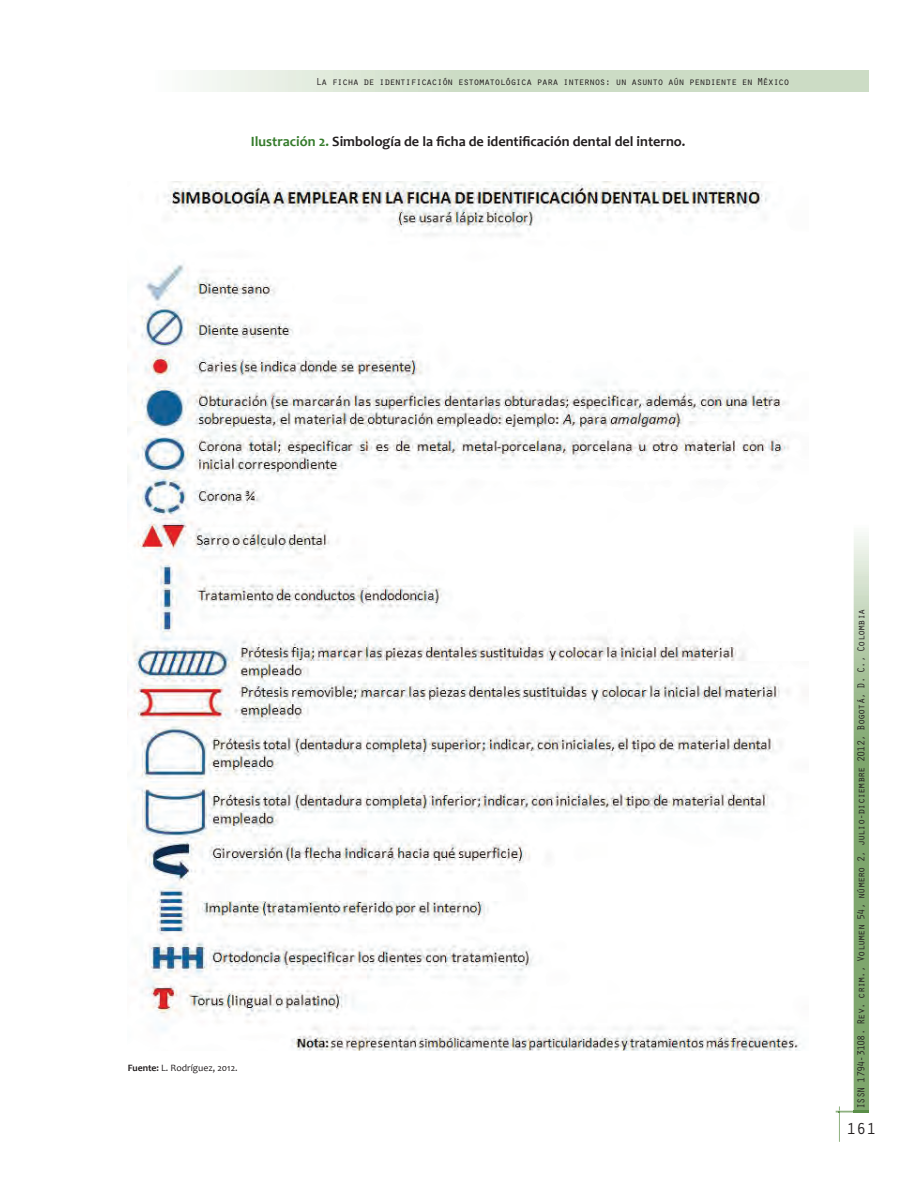
<style>
.page{position:relative;width:915px;height:1191px;background:#fff}
.page>*{position:absolute;margin:0;border:0;box-sizing:border-box;transform-origin:0 0}
.t1{font:16.5px "Orator Std";color:#231f20}
.t2{font:700 14.25px "Candara";color:#231f20}
.t3{font:10.5px "Orator Std";letter-spacing:-.1em;color:#231f20}
.t4{font:9.75px "Candara";color:#231f20}
.s1{color:#357b2b}
.s2{font-weight:700}
</style>
<div class="page">
<svg style="left:200px;top:71px;width:668px;height:20px;background:#d3e1cd"></svg>
<svg style="left:835px;top:536px;width:33px;height:605px"></svg>
<img style="left:128px;top:182px;width:673px;height:868px">
<p class="t3" style="left:316px;top:74px;width:475px">La ficha de identificación estomatológica para internos: un asunto aún pendiente en México</p>
<h2 class="t2" style="left:251px;top:132px;width:436px"><span class="s1">Ilustración 2.</span> Simbología de la ficha de identificación dental del interno.</h2>
<p class="t4" style="left:128px;top:1061px;width:111px"><span class="s2">Fuente:</span> L. Rodríguez, 2012.</p>
<p class="t3" style="left:853px;top:1108px;width:501px;rotate:-90deg">ISSN 1794-3108. Rev. crim., Volumen 54, número 2, julio-diciembre 2012, Bogotá, D. C., Colombia</p>
<h1 class="t1" style="left:846px;top:1117px;width:31px">161</h1>
</div>
